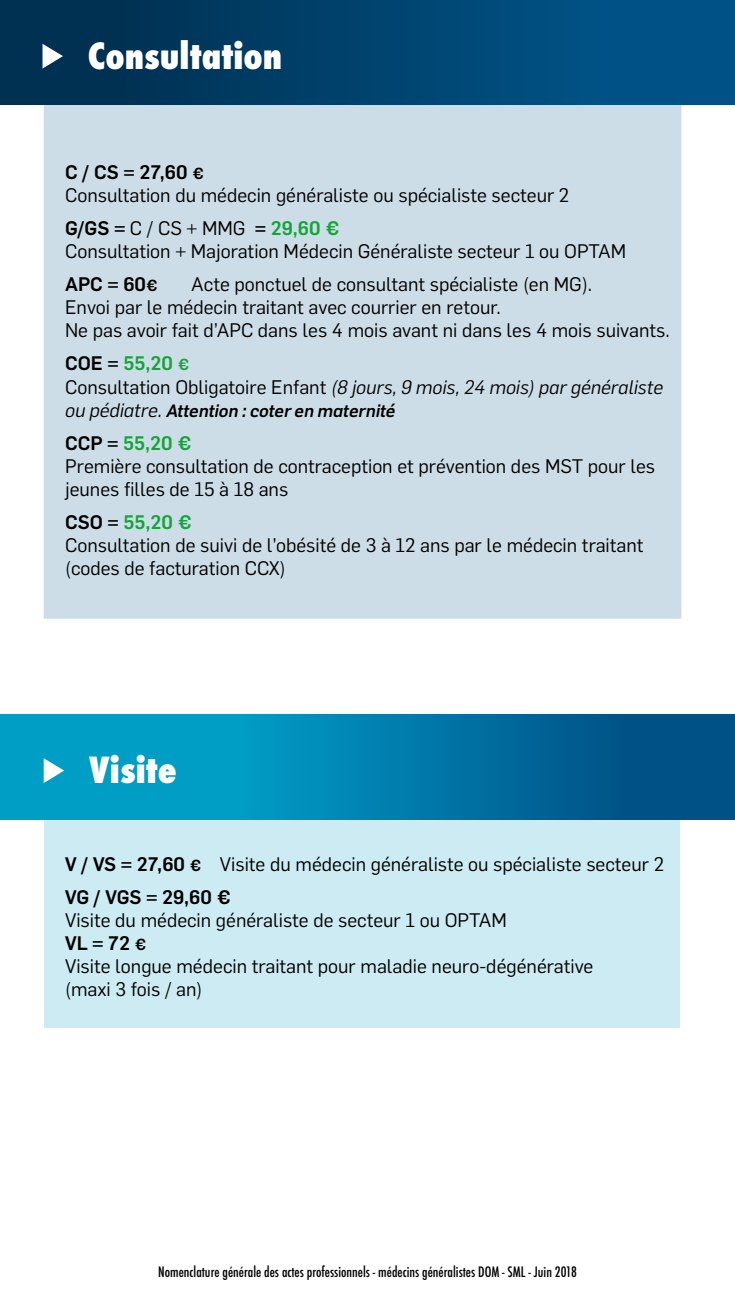
<style>
.page{position:relative;width:735px;height:1290px;background:#fff}
.page>*{position:absolute;margin:0;border:0;box-sizing:border-box;transform-origin:0 0}
.t1{font:800 condensed 35px "Futura";color:#fff}
.t2{font:19.25px/23.1px "Flama";color:#000}
.t3{font:italic 19.25px/23.1px "Flama";color:#000}
.t4{font:500 19.25px "Flama";color:#000}
.t5{font:italic 500 17.5px "Flama";color:#000}
.t6{font:500 condensed 14px "Futura";color:#000}
.s1{font-weight:500}
.s2{font-weight:500;font-size:15.75px}
.s3{font-weight:500;color:#13a538}
.s4{font-size:15.75px}
.s5{font-weight:500;font-style:normal}
.s6{font-weight:500;font-style:normal;color:#13a538}
.s7{font-weight:500;font-style:normal;font-size:15.75px;color:#13a538}
.s8{font-style:normal}
.s9{font-weight:400;font-size:19.25px}
</style>
<div class="page">
<div style="left:44px;top:105px;width:637px;height:514px;background:#cddde7"></div>
<div style="left:44px;top:819px;width:635px;height:208px;background:#cdebf3"></div>
<div style="left:0;top:0;width:734px;height:105px;background:linear-gradient(to right,#002d4c,#00588e)"></div>
<svg style="left:42px;top:44px;width:21px;height:25px"></svg>
<svg style="left:0;top:714px;width:734px;height:105px"></svg>
<svg style="left:44px;top:758px;width:20px;height:25px"></svg>
<h1 class="t1" style="left:88px;top:32px;width:196px">Consultation</h1>
<p class="t2" style="left:65px;top:159px;width:505px"><span class="s1">C / CS = 27,60</span> <span class="s2">€<br></span>Consultation du médecin généraliste ou spécialiste secteur 2</p>
<p class="t2" style="left:65px;top:215px;width:562px"><span class="s1">G/GS =</span> C / CS + MMG <span class="s1">=</span> <span class="s3">29,60 €<br></span>Consultation + Majoration Médecin Généraliste secteur 1 ou OPTAM</p>
<p class="t4" style="left:65px;top:270px;width:94px">APC = 60<span class="s4">€</span></p>
<p class="t2" style="left:65px;top:272px;width:605px;text-indent:126px">Acte ponctuel de consultant spécialiste (en MG).<br>Envoi par le médecin traitant avec courrier en retour.<br>Ne pas avoir fait d’APC dans les 4 mois avant ni dans les 4 mois suivants.</p>
<p class="t3" style="left:65px;top:351px;width:599px"><span class="s5">COE =</span> <span class="s6">55,20</span> <span class="s7">€<br></span><span class="s8">Consultation Obligatoire Enfant</span> (8 jours, 9 mois, 24 mois) par généraliste</p>
<p class="t5" style="left:65px;top:398px;width:331px"><span class="s9">ou pédiatre.</span> Attention : coter en maternité</p>
<p class="t2" style="left:65px;top:430px;width:591px"><span class="s1">CCP =</span> <span class="s3">55,20 €<br></span>Première consultation de contraception et prévention des MST pour les jeunes filles de 15 à 18 ans</p>
<p class="t2" style="left:65px;top:509px;width:579px"><span class="s1">CSO =</span> <span class="s3">55,20 €<br></span>Consultation de suivi de l’obésité de 3 à 12 ans par le médecin traitant (codes de facturation CCX)</p>
<h1 class="t1" style="left:89px;top:746px;width:89px">Visite</h1>
<p class="t2" style="left:65px;top:846px;width:600px;line-height:33.1px"><span class="s1">V / VS = 27,60</span> <span class="s2">€</span> Visite du médecin généraliste ou spécialiste secteur 2<br><span class="s1">VG / VGS = 29,60 €</span></p>
<p class="t2" style="left:65px;top:907px;width:529px">Visite du médecin généraliste de secteur 1 ou OPTAM<br><span class="s1">VL = 72</span> <span class="s2">€<br></span>Visite longue médecin traitant pour maladie neuro-dégénérative (maxi 3 fois / an)</p>
<p class="t6" style="left:158px;top:1262px;width:420px">Nomenclature générale des actes professionnels - médecins généralistes DOM - SML - Juin 2018</p>
</div>
